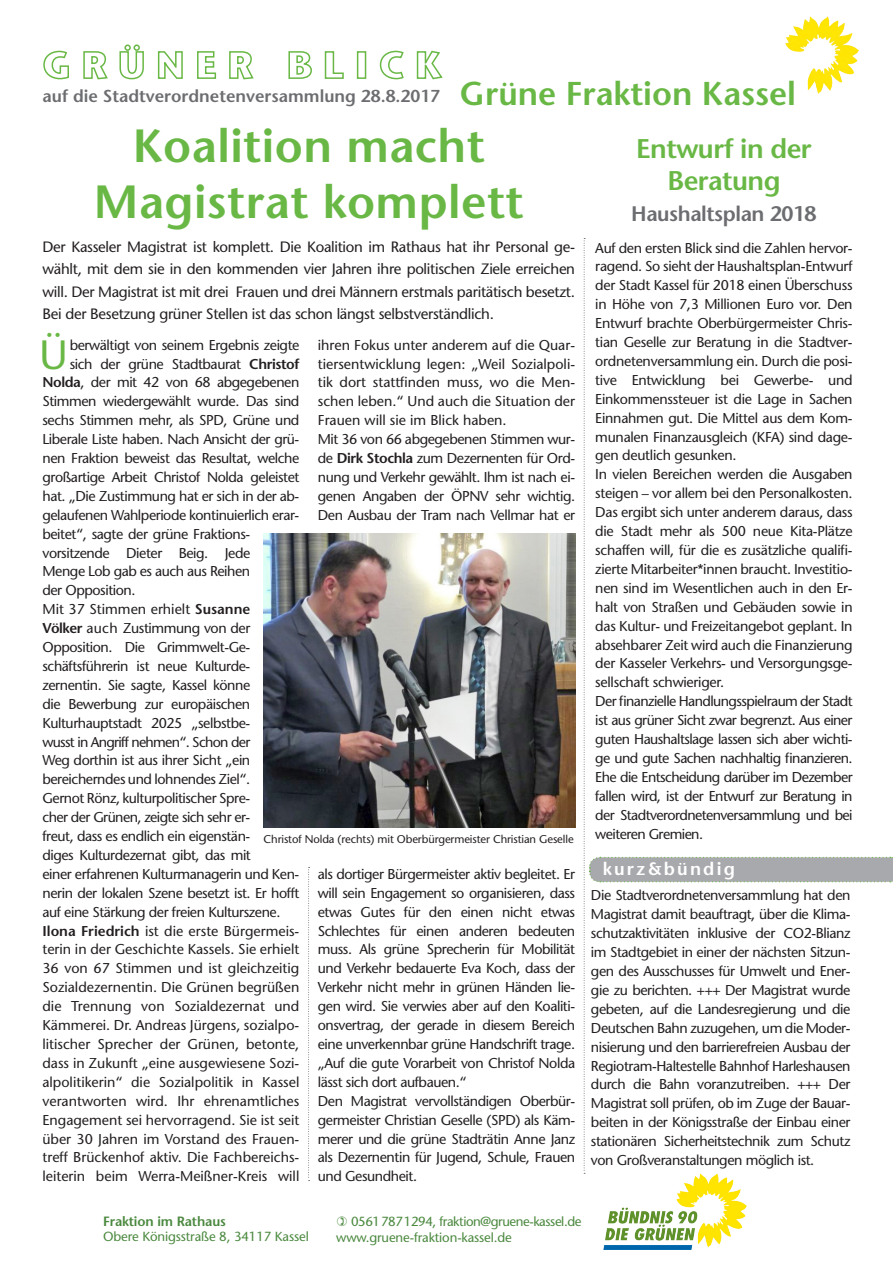
<style>
.page{position:relative;width:893px;height:1263px;background:#fff}
.page>*{position:absolute;margin:0;border:0;box-sizing:border-box;transform-origin:0 0}
.t1{font:600 46.5px "Stone Sans Std";letter-spacing:.01em;color:#69b845}
.t2{font:500 40.8px "Stone Sans Std";color:#69b845}
.t3{font:600 33px "Stone Sans Std";color:#69b845}
.t4{font:600 27px/31.5px "Stone Sans Std";letter-spacing:-.02em;color:#69b845;text-align:center}
.t5{font:600 21px "Stone Sans Std";letter-spacing:-.02em;color:#6c6d70}
.t6{font:600 18px "Stone Sans Std";letter-spacing:.12em;color:#fff}
.t7{font:600 17.25px "Stone Sans Std";color:#6c6d70}
.t8{font:500 15px/22.5px "Stone Sans Std";letter-spacing:-.02em;color:#231f20;text-align:justify}
.t9{font:500 14.25px/18.9px "Stone Sans Std";letter-spacing:-.03em;color:#231f20;text-align:justify}
.t10{font:600 13.5px "Stone Sans Std";letter-spacing:-.01em;color:#4b893f}
.t11{font:500 13.2px "Stone Sans Std";letter-spacing:-.01em;color:#4b893f}
.t12{font:500 13.2px "Stone Sans Std";letter-spacing:-.03em;color:#4b893f}
.t13{font:500 11.25px "Stone Sans Std";letter-spacing:-.01em;color:#231f20}
.s1{font-weight:600}
</style>
<div class="page">
<img style="left:263px;top:533px;width:312px;height:295px">
<img style="left:785px;top:16px;width:74px;height:78px">
<svg style="left:43px;top:50px;width:26px;height:30px"></svg>
<svg style="left:83px;top:51px;width:25px;height:29px"></svg>
<svg style="left:119px;top:44px;width:25px;height:36px"></svg>
<svg style="left:157px;top:51px;width:26px;height:28px"></svg>
<svg style="left:197px;top:51px;width:20px;height:28px"></svg>
<svg style="left:229px;top:51px;width:25px;height:29px"></svg>
<svg style="left:288px;top:51px;width:24px;height:28px"></svg>
<svg style="left:324px;top:51px;width:20px;height:28px"></svg>
<div style="left:357px;top:51px;width:9px;height:28px;border:2px solid #69b845"></div>
<svg style="left:379px;top:50px;width:25px;height:30px"></svg>
<svg style="left:416px;top:50px;width:27px;height:30px"></svg>
<svg style="left:584px;top:238px;width:309px;height:936px"></svg>
<svg style="left:308px;top:867px;width:2px;height:314px"></svg>
<img style="left:604px;top:1174px;width:142px;height:76px">
<p class="t7" style="left:43px;top:85px;width:399px">auf die Stadtverordnetenversammlung 28.8.2017</p>
<p class="t3" style="left:460px;top:73px;width:338px">Grüne Fraktion Kassel</p>
<p class="t1" style="left:133px;top:118px;width:354px">Koalition macht</p>
<p class="t1" style="left:94px;top:173px;width:431px">Magistrat komplett</p>
<p class="t8" style="left:43px;top:235px;width:534px">Der Kasseler Magistrat ist komplett. Die Koalition im Rathaus hat ihr Personal ge&shy;wählt, mit dem sie in den kommenden vier Jahren ihre politischen Ziele erreichen will. Der Magistrat ist mit drei Frauen und drei Männern erstmals paritätisch besetzt.<br>Bei der Besetzung grüner Stellen ist das schon längst selbstverständlich.</p>
<p class="t2" style="left:39px;top:330px;width:30px">Ü</p>
<p class="t9" style="left:70px;top:335px;width:231px">berwältigt von seinem Ergebnis zeigte</p>
<p class="t9" style="left:318px;top:335px;width:259px">ihren Fokus unter anderem auf die Quar&shy;tiersentwicklung legen: „Weil Sozialpoli&shy;tik dort stattfinden muss, wo die Men&shy;schen leben.“ Und auch die Situation der Frauen will sie im Blick haben.</p>
<p class="t9" style="left:318px;top:430px;width:259px">Mit 36 von 66 abgegebenen Stimmen wur&shy;de <span class="s1">Dirk Stochla</span> zum Dezernenten für Ord&shy;nung und Verkehr gewählt. Ihm ist nach ei&shy;genen Angaben der ÖPNV sehr wichtig.<br>Den Ausbau der Tram nach Vellmar hat er</p>
<p class="t9" style="left:70px;top:354px;width:231px">sich der grüne Stadtbaurat <span class="s1">Christof</span></p>
<p class="t9" style="left:42px;top:373px;width:258px"><span class="s1">Nolda</span>, der mit 42 von 68 abgegebenen</p>
<p class="t9" style="left:42px;top:392px;width:258px">Stimmen wiedergewählt wurde. Das sind</p>
<p class="t9" style="left:42px;top:411px;width:258px">sechs Stimmen mehr, als SPD, Grüne und</p>
<p class="t9" style="left:42px;top:430px;width:258px">Liberale Liste haben. Nach Ansicht der grü-</p>
<p class="t9" style="left:42px;top:449px;width:258px">nen Fraktion beweist das Resultat, welche</p>
<p class="t9" style="left:42px;top:467px;width:258px">großartige Arbeit Christof Nolda geleistet</p>
<p class="t9" style="left:42px;top:486px;width:258px">hat. „Die Zustimmung hat er sich in der ab-</p>
<p class="t9" style="left:42px;top:505px;width:258px">gelaufenen Wahlperiode kontinuierlich erar-</p>
<p class="t9" style="left:42px;top:524px;width:209px">beitet“, sagte der grüne Fraktions-</p>
<p class="t9" style="left:42px;top:543px;width:209px">vorsitzende Dieter Beig. Jede</p>
<p class="t9" style="left:42px;top:562px;width:209px">Menge Lob gab es auch aus Reihen</p>
<p class="t9" style="left:42px;top:581px;width:95px">der Opposition.</p>
<p class="t9" style="left:42px;top:600px;width:258px;text-align:left">Mit 37 Stimmen erhielt <span class="s1">Susanne<br>Völker</span> auch Zustimmung von der Opposition. Die Grimmwelt-Ge&shy;schäftsführerin ist neue Kulturde&shy;zernentin. Sie sagte, Kassel könne<br>die Bewerbung zur europäischen Kulturhauptstadt 2025 „selbstbe-<br>wusst in Angriff nehmen“. Schon der<br>Weg dorthin ist aus ihrer Sicht „ein bereicherndes und lohnendes Ziel“.<br>Gernot Rönz, kulturpolitischer Spre-<br>cher der Grünen, zeigte sich sehr er-<br>freut, dass es endlich ein eigenstän-<br>diges Kulturdezernat gibt, das mit<br>einer erfahrenen Kulturmanagerin und Ken&shy;nerin der lokalen Szene besetzt ist. Er hofft auf eine Stärkung der freien Kulturszene.</p>
<p class="t9" style="left:42px;top:921px;width:258px"><span class="s1">Ilona Friedrich</span> ist die erste Bürgermeis&shy;terin in der Geschichte Kassels. Sie erhielt 36 von 67 Stimmen und ist gleichzeitig Sozialdezernentin. Die Grünen begrüßen die Trennung von Sozialdezernat und Kämmerei. Dr. Andreas Jürgens, sozialpo&shy;litischer Sprecher der Grünen, betonte, dass in Zukunft „eine ausgewiesene Sozi&shy;alpolitikerin“ die Sozialpolitik in Kassel verantworten wird. Ihr ehrenamtliches Engagement sei hervorragend. Sie ist seit über 30 Jahren im Vorstand des Frauen&shy;treff Brückenhof aktiv. Die Fachbereichs&shy;leiterin beim Werra-Meißner-Kreis will</p>
<p class="t13" style="left:264px;top:832px;width:312px">Christof Nolda (rechts) mit Oberbürgermeister Christian Geselle</p>
<p class="t9" style="left:318px;top:864px;width:259px">als dortiger Bürgermeister aktiv begleitet. Er will sein Engagement so organisieren, dass etwas Gutes für den einen nicht etwas Schlechtes für einen anderen bedeuten muss. Als grüne Sprecherin für Mobilität und Verkehr bedauerte Eva Koch, dass der Verkehr nicht mehr in grünen Händen lie&shy;gen wird. Sie verwies aber auf den Koaliti&shy;onsvertrag, der gerade in diesem Bereich eine unverkennbar grüne Handschrift trage. „Auf die gute Vorarbeit von Christof Nolda lässt sich dort aufbauen.“</p>
<p class="t9" style="left:318px;top:1091px;width:259px">Den Magistrat vervollständigen Oberbür&shy;germeister Christian Geselle (SPD) als Käm&shy;merer und die grüne Stadträtin Anne Janz als Dezernentin für Jugend, Schule, Frauen und Gesundheit.</p>
<p class="t4" style="left:636px;top:133px;width:177px">Entwurf in der<br>Beratung</p>
<p class="t5" style="left:631px;top:201px;width:187px">Haushaltsplan 2018</p>
<p class="t9" style="left:595px;top:238px;width:259px">Auf den ersten Blick sind die Zahlen hervor&shy;ragend. So sieht der Haushaltsplan-Entwurf der Stadt Kassel für 2018 einen Überschuss in Höhe von 7,3 Millionen Euro vor. Den Entwurf brachte Oberbürgermeister Chris&shy;tian Geselle zur Beratung in die Stadtver&shy;ordnetenversammlung ein. Durch die posi&shy;tive Entwicklung bei Gewerbe- und Einkommenssteuer ist die Lage in Sachen Einnahmen gut. Die Mittel aus dem Kom&shy;munalen Finanzausgleich (KFA) sind dage&shy;gen deutlich gesunken.</p>
<p class="t9" style="left:595px;top:465px;width:259px">In vielen Bereichen werden die Ausgaben steigen – vor allem bei den Personalkosten.<br>Das ergibt sich unter anderem daraus, dass die Stadt mehr als 500 neue Kita-Plätze schaffen will, für die es zusätzliche qualifi&shy;zierte Mitarbeiter*innen braucht. Investitio&shy;nen sind im Wesentlichen auch in den Er&shy;halt von Straßen und Gebäuden sowie in das Kultur- und Freizeitangebot geplant. In absehbarer Zeit wird auch die Finanzierung der Kasseler Verkehrs- und Versorgungsge&shy;sellschaft schwieriger.</p>
<p class="t9" style="left:595px;top:692px;width:259px">Der finanzielle Handlungsspielraum der Stadt ist aus grüner Sicht zwar begrenzt. Aus einer guten Haushaltslage lassen sich aber wichti&shy;ge und gute Sachen nachhaltig finanzieren.<br>Ehe die Entscheidung darüber im Dezember fallen wird, ist der Entwurf zur Beratung in der Stadtverordnetenversammlung und bei weiteren Gremien.</p>
<p class="t6" style="left:603px;top:858px;width:134px">kurz&amp;bündig</p>
<p class="t9" style="left:591px;top:886px;width:261px">Die Stadtverordnetenversammlung hat den Magistrat damit beauftragt, über die Klima&shy;schutzaktivitäten inklusive der CO2-Blianz im Stadtgebiet in einer der nächsten Sitzun&shy;gen des Ausschusses für Umwelt und Ener&shy;gie zu berichten. +++ Der Magistrat wurde gebeten, auf die Landesregierung und die Deutschen Bahn zuzugehen, um die Moder&shy;nisierung und den barrierefreien Ausbau der Regiotram-Haltestelle Bahnhof Harleshausen durch die Bahn voranzutreiben. +++ Der Magistrat soll prüfen, ob im Zuge der Bauar&shy;beiten in der Königsstraße der Einbau einer stationären Sicherheitstechnik zum Schutz von Großveranstaltungen möglich ist.</p>
<p class="t10" style="left:103px;top:1213px;width:124px">Fraktion im Rathaus</p>
<p class="t11" style="left:103px;top:1229px;width:207px">Obere Königsstraße 8, 34117 Kassel</p>
<p class="t12" style="left:351px;top:1213px;width:232px">05617871294, fraktion@gruene-kassel.de</p>
<p class="t11" style="left:336px;top:1229px;width:177px">www.gruene-fraktion-kassel.de</p>
</div>
